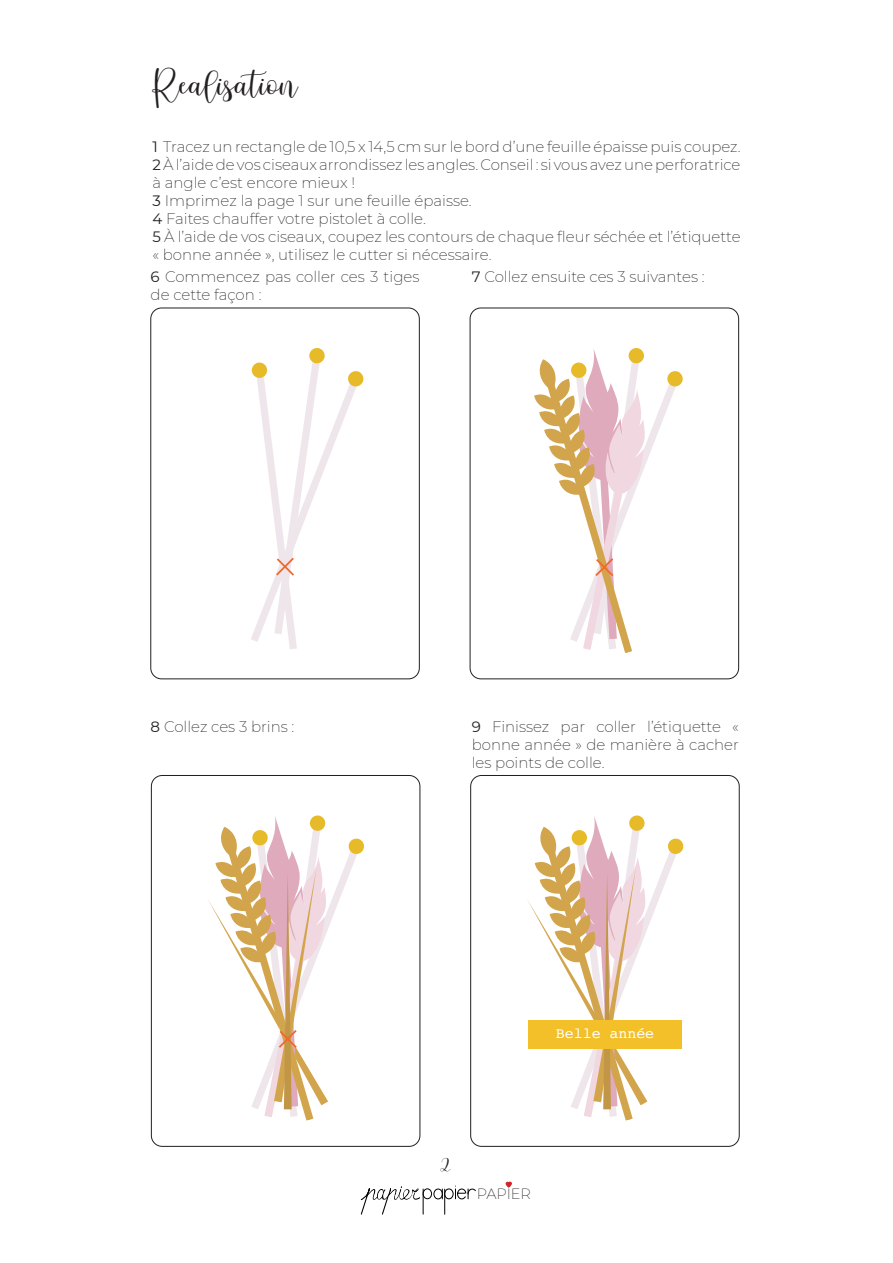
<style>
.page{position:relative;width:893px;height:1263px;background:#fff}
.page>*{position:absolute;margin:0;border:0;box-sizing:border-box;transform-origin:0 0}
.t1{font:36px "Naila";color:#231f20}
.t2{font:200 15px/18px "Montserrat";color:#231f20}
.t3{font:14.85px "Courier";color:#fff}
.t4{font:200 14.55px "Montserrat";letter-spacing:-.005em;color:#231f20}
.t5{font:12px "Naila";color:#231f20}
.s1{font-weight:400}
</style>
<div class="page">
<div style="left:423px;top:1188px;width:9px;height:11px;border:1px solid #000;border-radius:50%"></div>
<div style="left:434px;top:1189px;width:9px;height:10px;border:1px solid #000;border-radius:50%"></div>
<svg style="left:442px;top:1189px;width:3px;height:25px"></svg>
<div style="left:444px;top:1188px;width:9px;height:11px;border:1px solid #000;border-radius:50%"></div>
<svg style="left:455px;top:1186px;width:21px;height:13px"></svg>
<svg style="left:359px;top:1144px;width:65px;height:71px"></svg>
<svg style="left:506px;top:1182px;width:5px;height:5px"></svg>
<div style="left:151px;top:308px;width:268px;height:371px;border:1px solid #231f20;border-radius:11px"></div>
<svg style="left:251px;top:348px;width:113px;height:301px"></svg>
<div style="left:470px;top:308px;width:269px;height:371px;border:1px solid #231f20;border-radius:11px"></div>
<svg style="left:534px;top:348px;width:149px;height:305px"></svg>
<div style="left:151px;top:775px;width:269px;height:371px;border:1px solid #231f20;border-radius:11px"></div>
<svg style="left:208px;top:815px;width:156px;height:305px"></svg>
<svg style="left:527px;top:815px;width:157px;height:305px"></svg>
<div style="left:528px;top:1021px;width:154px;height:28px;background:#f3c02a"></div>
<div style="left:471px;top:775px;width:268px;height:371px;border:1px solid #231f20;border-radius:11px"></div>
<p class="t1" style="left:152px;top:64px;width:147px">Realisation</p>
<p class="t2" style="left:152px;top:137px;width:590px"><span class="s1">1</span> Tracez un rectangle de 10,5 x 14,5 cm sur le bord d’une feuille épaisse puis coupez.</p>
<p class="t2" style="left:152px;top:155px;width:589px"><span class="s1">2</span> À l’aide de vos ciseaux arrondissez les angles. Conseil : si vous avez une perforatrice à angle c’est encore mieux !</p>
<p class="t2" style="left:152px;top:191px;width:321px"><span class="s1">3</span> Imprimez la page 1 sur une feuille épaisse.</p>
<p class="t2" style="left:152px;top:209px;width:275px"><span class="s1">4</span> Faites chauffer votre pistolet à colle.</p>
<p class="t2" style="left:152px;top:227px;width:590px"><span class="s1">5</span> À l’aide de vos ciseaux, coupez les contours de chaque fleur séchée et l’étiquette « bonne année », utilisez le cutter si nécessaire.</p>
<p class="t2" style="left:151px;top:268px;width:270px"><span class="s1">6</span> Commencez pas coller ces 3 tiges de cette façon :</p>
<p class="t2" style="left:472px;top:268px;width:234px"><span class="s1">7</span> Collez ensuite ces 3 suivantes :</p>
<p class="t2" style="left:151px;top:718px;width:145px"><span class="s1">8</span> Collez ces 3 brins :</p>
<p class="t2" style="left:472px;top:718px;width:269px;text-align:justify"><span class="s1">9</span> Finissez par coller l’étiquette « bonne année » de manière à cacher les points de colle.</p>
<p class="t3" style="left:556px;top:1022px;width:100px">Belle année</p>
<p class="t5" style="left:441px;top:1156px;width:13px">2</p>
<p class="t4" style="left:477px;top:1184px;width:55px">PAPIER</p>
</div>
